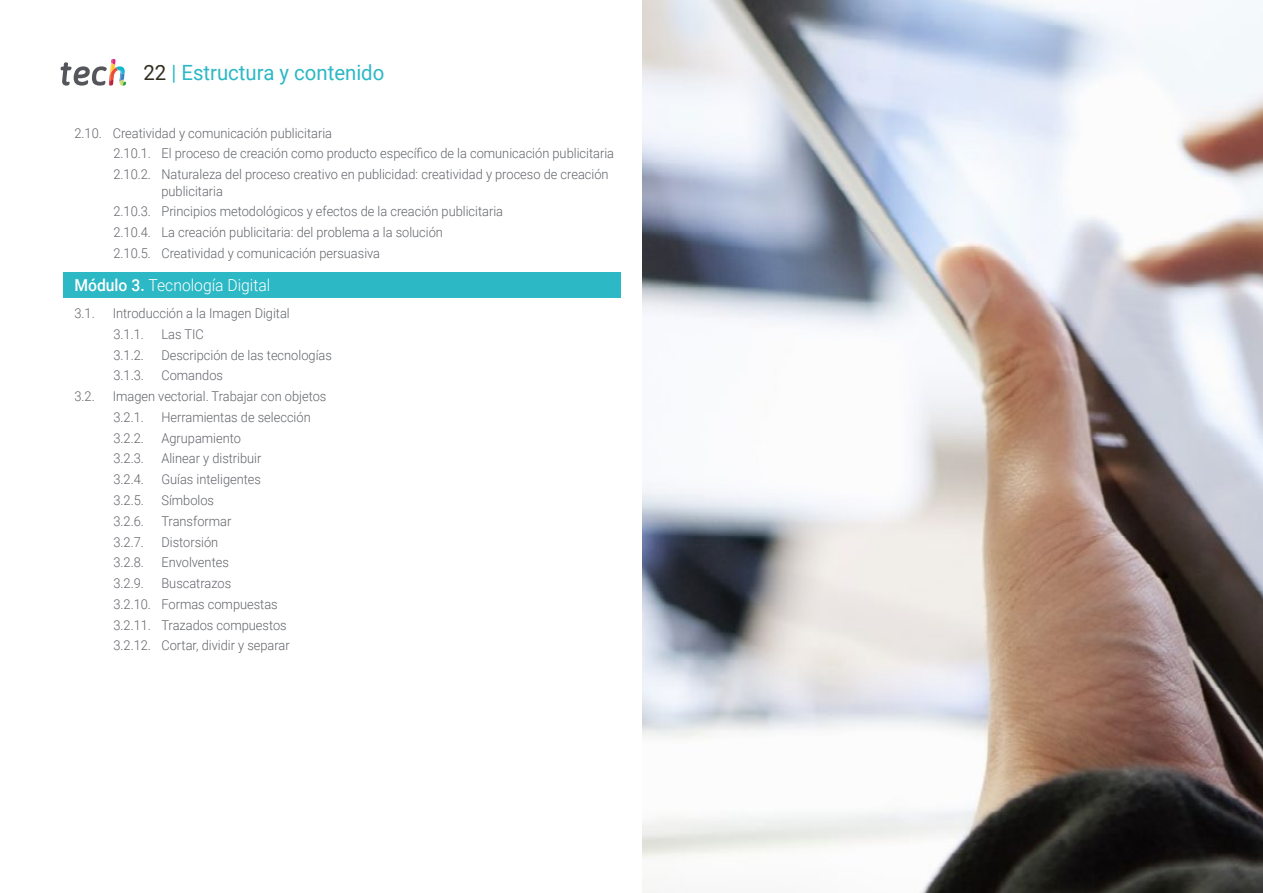
<style>
.page{position:relative;width:1263px;height:893px;background:#fff}
.page>*{position:absolute;margin:0;border:0;box-sizing:border-box;transform-origin:0 0}
.t1{font:21px "Roboto";color:#2db8c5}
.t2{font:300 16.5px "Roboto";color:#fff;scale:.95 1}
.t3{font:300 13.5px/20.7px "Roboto";color:#61646a;scale:.95 1}
.s1{color:#312e20}
.s2{font-weight:500}
</style>
<div class="page">
<div style="left:63px;top:272px;width:558px;height:25px;background:#2db8c5"></div>
<svg style="left:61px;top:59px;width:65px;height:27px"></svg>
<img style="left:642px;top:0;width:621px;height:893px">
<h1 class="t1" style="left:144px;top:57px;width:242px"><span class="s1">22</span> | Estructura y contenido</h1>
<p class="t3" style="left:113px;top:122px;width:528px;text-indent:-39px">2.10. Creatividad y comunicación publicitaria<br>2.10.1. El proceso de creación como producto específico de la comunicación publicitaria<br>2.10.2. Naturaleza del proceso creativo en publicidad: creatividad y proceso de creación</p>
<p class="t3" style="left:113px;top:180px;width:412px;text-indent:48px">publicitaria<br>2.10.3. Principios metodológicos y efectos de la creación publicitaria 2.10.4. La creación publicitaria: del problema a la solución<br>2.10.5. Creatividad y comunicación persuasiva</p>
<p class="t2" style="left:74px;top:274px;width:208px"><span class="s2">Módulo 3.</span> Tecnología Digital</p>
<p class="t3" style="left:74px;top:303px;width:23px">3.1.</p>
<p class="t3" style="left:113px;top:303px;width:188px">Introducción a la Imagen Digital<br>3.1.1.</p>
<p class="t3" style="left:161px;top:323px;width:46px">Las TIC</p>
<p class="t3" style="left:113px;top:344px;width:34px">3.1.2.</p>
<p class="t3" style="left:161px;top:344px;width:181px">Descripción de las tecnologías</p>
<p class="t3" style="left:113px;top:365px;width:34px">3.1.3.</p>
<p class="t3" style="left:161px;top:365px;width:66px">Comandos</p>
<p class="t3" style="left:74px;top:386px;width:23px">3.2.</p>
<p class="t3" style="left:113px;top:386px;width:226px">Imagen vectorial. Trabajar con objetos<br>3.2.1.</p>
<p class="t3" style="left:161px;top:406px;width:159px">Herramientas de selección</p>
<p class="t3" style="left:113px;top:427px;width:34px">3.2.2.</p>
<p class="t3" style="left:161px;top:427px;width:85px">Agrupamiento</p>
<p class="t3" style="left:113px;top:448px;width:34px">3.2.3.</p>
<p class="t3" style="left:161px;top:448px;width:107px">Alinear y distribuir</p>
<p class="t3" style="left:113px;top:469px;width:34px">3.2.4.</p>
<p class="t3" style="left:161px;top:469px;width:106px">Guías inteligentes</p>
<p class="t3" style="left:113px;top:489px;width:34px">3.2.5.</p>
<p class="t3" style="left:161px;top:489px;width:57px">Símbolos</p>
<p class="t3" style="left:113px;top:510px;width:34px">3.2.6.</p>
<p class="t3" style="left:161px;top:510px;width:75px">Transformar</p>
<p class="t3" style="left:113px;top:531px;width:34px">3.2.7.</p>
<p class="t3" style="left:161px;top:531px;width:61px">Distorsión</p>
<p class="t3" style="left:113px;top:552px;width:34px">3.2.8.</p>
<p class="t3" style="left:161px;top:552px;width:73px">Envolventes</p>
<p class="t3" style="left:113px;top:572px;width:34px">3.2.9.</p>
<p class="t3" style="left:113px;top:572px;width:187px;text-indent:48px">Buscatrazos<br>3.2.10. Formas compuestas<br>3.2.11. Trazados compuestos<br>3.2.12. Cortar, dividir y separar</p>
</div>
